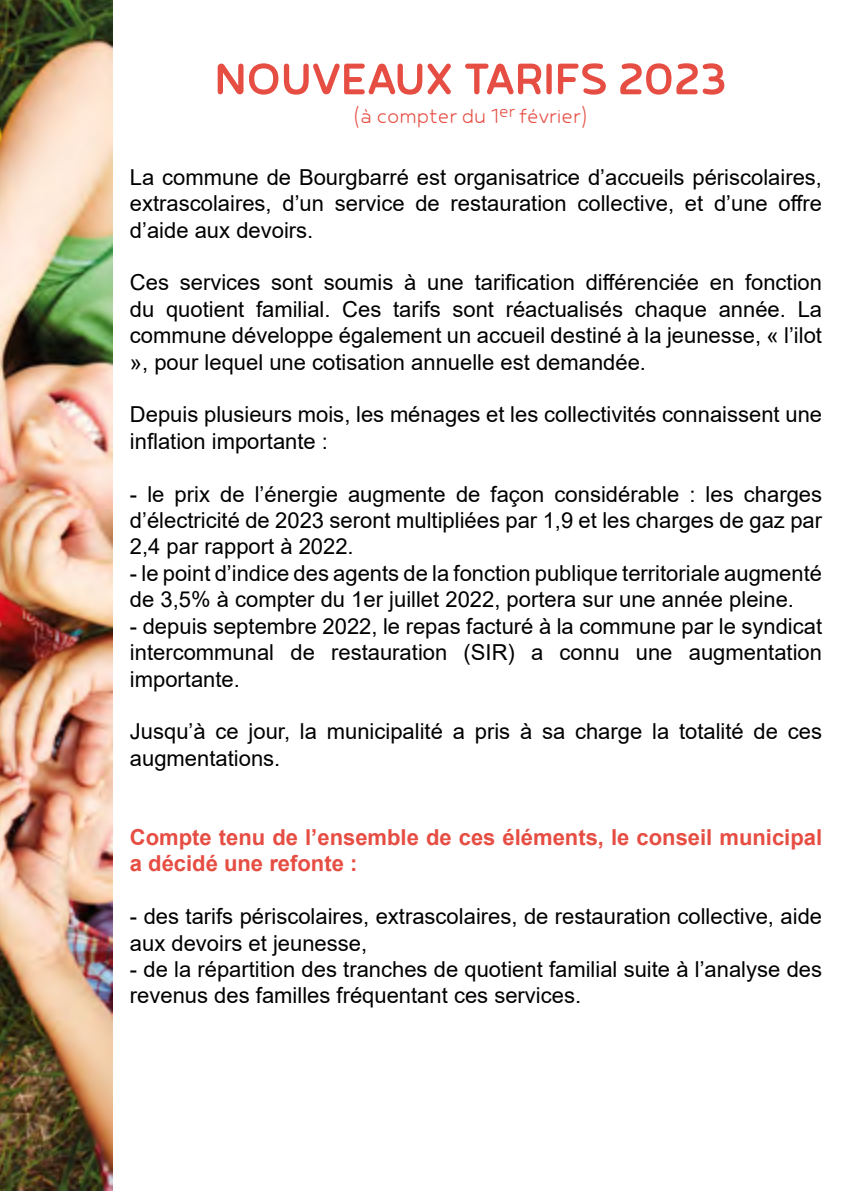
<style>
.page{position:relative;width:842px;height:1191px;background:#fff}
.page>*{position:absolute;margin:0;border:0;box-sizing:border-box;transform-origin:0 0}
.t1{font:500 52px "Betm Rounded";color:#e64d43}
.t2{font:300 24px "Betm Rounded";color:#e64d43}
.t3{font:22px/26.4px "Arial";color:#000}
.t4{font:700 22px/26.4px "Arial";color:#e64d43}
</style>
<div class="page">
<img style="left:0;top:0;width:112px;height:1190px">
<hr style="left:841px;top:0;width:1px;height:115px;background:#00a0cd">
<h1 class="t1" style="left:215px;top:48px;width:514px">NOUVEAUX TARIFS 2023</h1>
<p class="t2" style="left:353px;top:102px;width:236px">(à compter du 1<sup>er</sup> février)</p>
<p class="t3" style="left:130px;top:164px;width:694px;text-align:justify">La commune de Bourgbarré est organisatrice d’accueils périscolaires, extrascolaires, d’un service de restauration collective, et d’une offre d’aide aux devoirs.</p>
<p class="t3" style="left:130px;top:269px;width:694px;text-align:justify">Ces services sont soumis à une tarification différenciée en fonction du quotient familial. Ces tarifs sont réactualisés chaque année. La commune développe également un accueil destiné à la jeunesse, « l’ilot », pour lequel une cotisation annuelle est demandée.</p>
<p class="t3" style="left:130px;top:401px;width:694px">Depuis plusieurs mois, les ménages et les collectivités connaissent une inflation importante :</p>
<p class="t3" style="left:130px;top:480px;width:694px;text-align:justify">- le prix de l’énergie augmente de façon considérable : les charges d’électricité de 2023 seront multipliées par 1,9 et les charges de gaz par 2,4 par rapport à 2022.</p>
<p class="t3" style="left:130px;top:560px;width:694px">- le point d’indice des agents de la fonction publique territoriale augmenté de 3,5% à compter du 1er juillet 2022, portera sur une année pleine.</p>
<p class="t3" style="left:130px;top:612px;width:694px;text-align:justify">- depuis septembre 2022, le repas facturé à la commune par le syndicat intercommunal de restauration (SIR) a connu une augmentation importante.</p>
<p class="t3" style="left:130px;top:718px;width:694px">Jusqu’à ce jour, la municipalité a pris à sa charge la totalité de ces augmentations.</p>
<p class="t4" style="left:130px;top:824px;width:694px">Compte tenu de l’ensemble de ces éléments, le conseil municipal a décidé une refonte :</p>
<p class="t3" style="left:130px;top:903px;width:694px">- des tarifs périscolaires, extrascolaires, de restauration collective, aide aux devoirs et jeunesse,</p>
<p class="t3" style="left:130px;top:956px;width:694px">- de la répartition des tranches de quotient familial suite à l’analyse des revenus des familles fréquentant ces services.</p>
</div>
